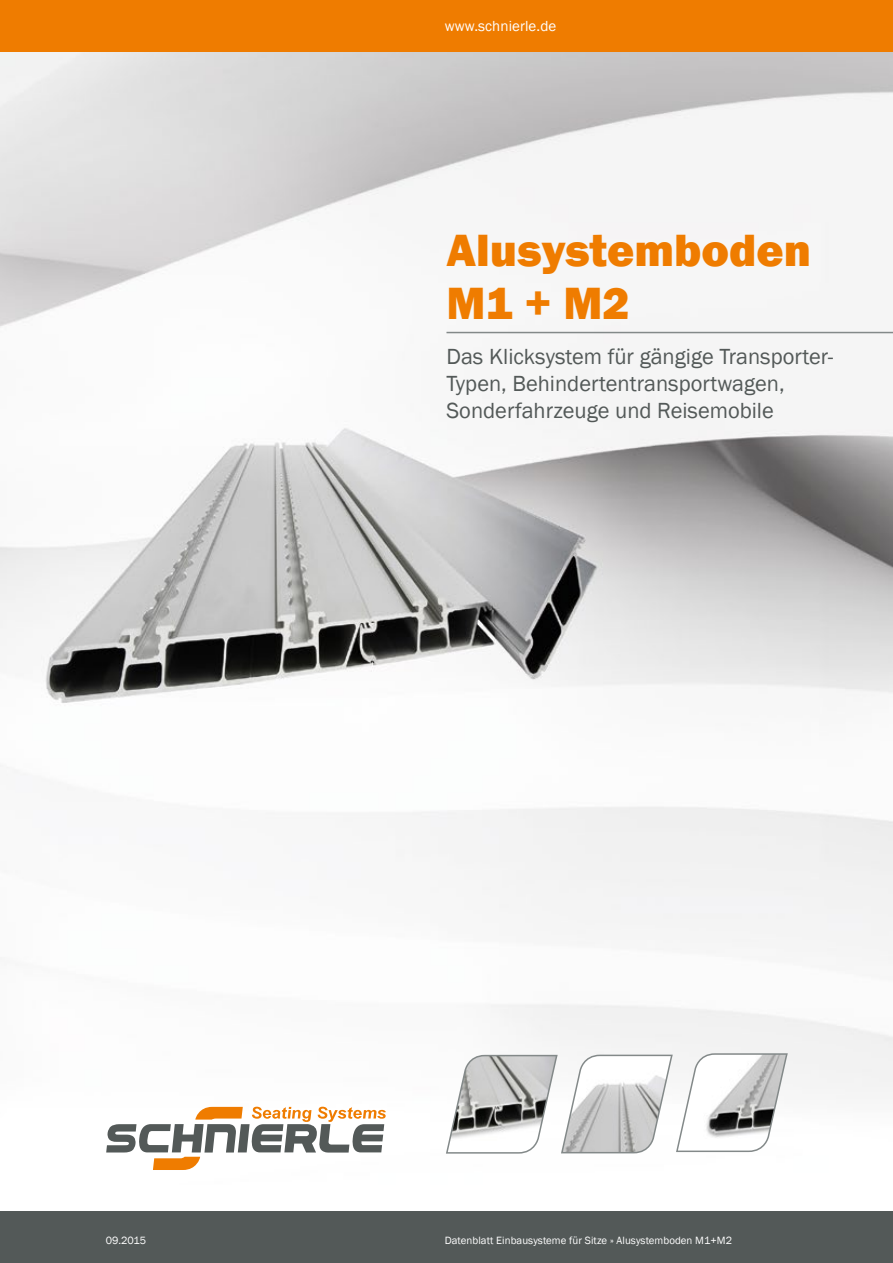
<style>
.page{position:relative;width:893px;height:1263px;background:#fff}
.page>*{position:absolute;margin:0;border:0;box-sizing:border-box;transform-origin:0 0}
.t1{font:800 46.5px/52.5px "Franklin Gothic";color:#ef7c00}
.t2{font:22.5px/27px "Franklin Gothic";color:#535958}
.t3{font:15px "Franklin Gothic";letter-spacing:.005em;color:#fff}
.t4{font:10.8px "Franklin Gothic";letter-spacing:.005em;color:#fff}
</style>
<div class="page">
<img style="left:0;top:51px;width:893px;height:1056px">
<svg style="left:445px;top:1052px;width:344px;height:102px"></svg>
<div style="left:0;top:1212px;width:893px;height:51px;background:#535958"></div>
<hr style="left:446px;top:332px;width:447px;height:1px;background:#838989">
<div style="left:0;top:0;width:893px;height:51px;background:#ef7c00"></div>
<svg style="left:106px;top:1107px;width:280px;height:63px"></svg>
<p class="t3" style="left:445px;top:17px;width:113px">www.schnierle.de</p>
<h1 class="t1" style="left:446px;top:224px;width:366px">Alusystemboden<br>M1 + M2</h1>
<p class="t2" style="left:446px;top:343px;width:388px">Das Klicksystem für gängige Transporter-<br>Typen, Behindertentransportwagen,<br>Sonderfahrzeuge und Reisemobile</p>
<p class="t4" style="left:106px;top:1233px;width:42px">09.2015</p>
<p class="t4" style="left:445px;top:1233px;width:289px">Datenblatt Einbausysteme für Sitze » Alusystemboden M1+M2</p>
</div>
